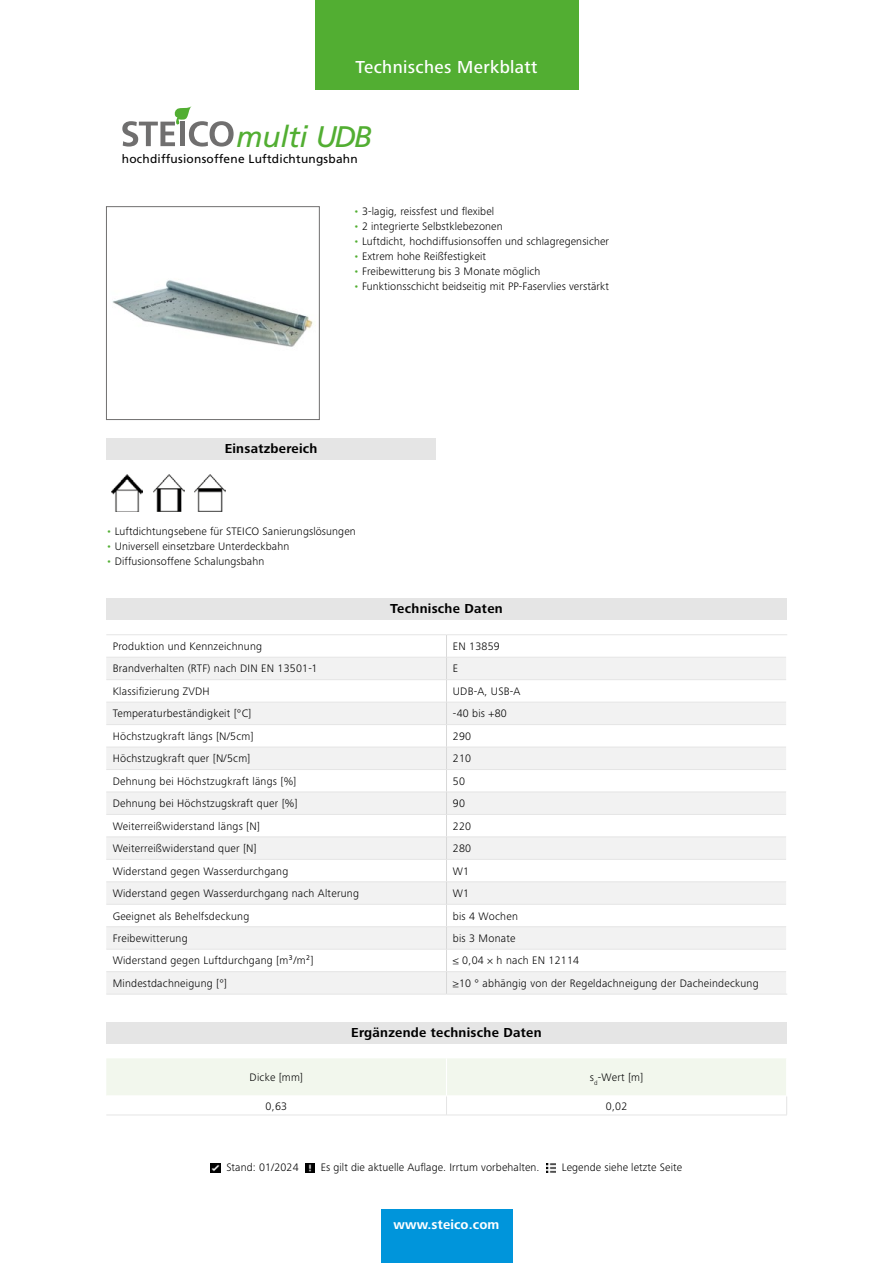
<style>
.page{position:relative;width:893px;height:1263px;background:#fff}
.page>*{position:absolute;margin:0;border:0;box-sizing:border-box;transform-origin:0 0}
.t1{font:italic 29.7px "Frutiger";letter-spacing:-.01em;color:#52ae32}
.t2{font:500 18px "Frutiger Next LTW1 G";letter-spacing:.02em;color:#fff}
.t3{font:700 13.5px "Frutiger Next LTW1 G";letter-spacing:.02em;color:#000}
.t4{font:700 13.5px "Frutiger Next LTW1 G";letter-spacing:.01em;color:#fff}
.t5{font:12px "Frutiger";letter-spacing:.02em;color:#000}
.t6{font:300 11.25px "Frutiger Next LTW1 G";letter-spacing:.02em;color:#000}
.s1{color:#52ae32}
</style>
<div class="page">
<svg style="left:122px;top:106px;width:112px;height:41px"></svg>
<img style="left:112px;top:280px;width:201px;height:67px">
<div style="left:106px;top:206px;width:213px;height:214px;border:1px solid #706f6f"></div>
<div style="left:106px;top:438px;width:330px;height:21px;background:#e5e5e5"></div>
<img style="left:112px;top:474px;width:31px;height:38px">
<img style="left:153px;top:474px;width:31px;height:38px">
<img style="left:194px;top:474px;width:31px;height:38px">
<div style="left:106px;top:598px;width:681px;height:22px;background:#e5e5e5"></div>
<svg style="left:106px;top:658px;width:680px;height:336px;fill:#f2f2f2"></svg>
<hr style="left:106px;top:657px;width:340px;height:1px;background:#e5e5e5">
<hr style="left:446px;top:657px;width:340px;height:1px;background:#e5e5e5">
<hr style="left:106px;top:679px;width:340px;height:1px;background:#e5e5e5">
<hr style="left:446px;top:679px;width:340px;height:1px;background:#e5e5e5">
<hr style="left:106px;top:702px;width:340px;height:1px;background:#e5e5e5">
<hr style="left:446px;top:702px;width:340px;height:1px;background:#e5e5e5">
<hr style="left:106px;top:724px;width:340px;height:1px;background:#e5e5e5">
<hr style="left:446px;top:724px;width:340px;height:1px;background:#e5e5e5">
<hr style="left:106px;top:747px;width:340px;height:1px;background:#e5e5e5">
<hr style="left:446px;top:747px;width:340px;height:1px;background:#e5e5e5">
<hr style="left:106px;top:769px;width:340px;height:1px;background:#e5e5e5">
<hr style="left:446px;top:769px;width:340px;height:1px;background:#e5e5e5">
<hr style="left:106px;top:792px;width:340px;height:1px;background:#e5e5e5">
<hr style="left:446px;top:792px;width:340px;height:1px;background:#e5e5e5">
<hr style="left:106px;top:814px;width:340px;height:1px;background:#e5e5e5">
<hr style="left:446px;top:814px;width:340px;height:1px;background:#e5e5e5">
<hr style="left:106px;top:837px;width:340px;height:1px;background:#e5e5e5">
<hr style="left:446px;top:837px;width:340px;height:1px;background:#e5e5e5">
<hr style="left:106px;top:859px;width:340px;height:1px;background:#e5e5e5">
<hr style="left:446px;top:859px;width:340px;height:1px;background:#e5e5e5">
<hr style="left:106px;top:881px;width:340px;height:1px;background:#e5e5e5">
<hr style="left:446px;top:881px;width:340px;height:1px;background:#e5e5e5">
<hr style="left:106px;top:904px;width:340px;height:1px;background:#e5e5e5">
<hr style="left:446px;top:904px;width:340px;height:1px;background:#e5e5e5">
<hr style="left:106px;top:926px;width:340px;height:1px;background:#e5e5e5">
<hr style="left:446px;top:926px;width:340px;height:1px;background:#e5e5e5">
<hr style="left:106px;top:949px;width:340px;height:1px;background:#e5e5e5">
<hr style="left:446px;top:949px;width:340px;height:1px;background:#e5e5e5">
<hr style="left:106px;top:971px;width:340px;height:1px;background:#e5e5e5">
<hr style="left:446px;top:971px;width:340px;height:1px;background:#e5e5e5">
<svg style="left:446px;top:635px;width:1px;height:359px"></svg>
<hr style="left:106px;top:634px;width:340px;height:1px;background:#e5e5e5">
<hr style="left:446px;top:634px;width:341px;height:1px;background:#e5e5e5">
<hr style="left:106px;top:994px;width:340px;height:1px;background:#e5e5e5">
<hr style="left:446px;top:994px;width:341px;height:1px;background:#e5e5e5">
<div style="left:106px;top:1022px;width:681px;height:21px;background:#e5e5e5"></div>
<svg style="left:106px;top:1058px;width:681px;height:57px"></svg>
<hr style="left:106px;top:1115px;width:340px;height:1px;background:#e5e5e5">
<hr style="left:446px;top:1115px;width:341px;height:1px;background:#e5e5e5">
<div style="left:315px;top:0;width:263px;height:89px;background:#52ae32"></div>
<div style="left:381px;top:1210px;width:131px;height:53px;background:#0095db"></div>
<svg style="left:211px;top:1163px;width:9px;height:9px"></svg>
<svg style="left:305px;top:1163px;width:9px;height:9px"></svg>
<svg style="left:546px;top:1163px;width:9px;height:9px"></svg>
<h2 class="t2" style="left:355px;top:56px;width:184px">Technisches Merkblatt</h2>
<h1 class="t1" style="left:236px;top:119px;width:137px">multi UDB</h1>
<p class="t5" style="left:122px;top:151px;width:237px">hochdiffusionsoffene Luftdichtungsbahn</p>
<p class="t6" style="left:353px;top:204px;width:142px"><span class="s1">•</span> 3-lagig, reissfest und flexibel</p>
<p class="t6" style="left:353px;top:219px;width:151px"><span class="s1">•</span> 2 integrierte Selbstklebezonen</p>
<p class="t6" style="left:353px;top:234px;width:257px"><span class="s1">•</span> Luftdicht, hochdiffusionsoffen und schlagregensicher</p>
<p class="t6" style="left:353px;top:249px;width:134px"><span class="s1">•</span> Extrem hohe Reißfestigkeit</p>
<p class="t6" style="left:353px;top:264px;width:188px"><span class="s1">•</span> Freibewitterung bis 3 Monate möglich</p>
<p class="t6" style="left:353px;top:279px;width:257px"><span class="s1">•</span> Funktionsschicht beidseitig mit PP-Faservlies verstärkt</p>
<p class="t3" style="left:225px;top:441px;width:94px">Einsatzbereich</p>
<p class="t6" style="left:106px;top:525px;width:251px"><span class="s1">•</span> Luftdichtungsebene für STEICO Sanierungslösungen</p>
<p class="t6" style="left:106px;top:540px;width:185px"><span class="s1">•</span> Universell einsetzbare Unterdeckbahn</p>
<p class="t6" style="left:106px;top:555px;width:160px"><span class="s1">•</span> Diffusionsoffene Schalungsbahn</p>
<p class="t3" style="left:390px;top:601px;width:114px">Technische Daten</p>
<p class="t6" style="left:113px;top:640px;width:151px">Produktion und Kennzeichnung</p>
<p class="t6" style="left:453px;top:640px;width:49px">EN 13859</p>
<p class="t6" style="left:113px;top:662px;width:206px">Brandverhalten (RTF) nach DIN EN 13501-1</p>
<p class="t6" style="left:453px;top:662px;width:7px">E</p>
<p class="t6" style="left:113px;top:685px;width:99px">Klassifizierung ZVDH</p>
<p class="t6" style="left:453px;top:685px;width:69px">UDB-A, USB-A</p>
<p class="t6" style="left:113px;top:707px;width:140px">Temperaturbeständigkeit [°C]</p>
<p class="t6" style="left:453px;top:707px;width:56px">-40 bis +80</p>
<p class="t6" style="left:113px;top:730px;width:142px">Höchstzugkraft längs [N/5cm]</p>
<p class="t6" style="left:453px;top:730px;width:20px">290</p>
<p class="t6" style="left:113px;top:752px;width:139px">Höchstzugkraft quer [N/5cm]</p>
<p class="t6" style="left:453px;top:752px;width:20px">210</p>
<p class="t6" style="left:113px;top:774px;width:185px">Dehnung bei Höchstzugkraft längs [%]</p>
<p class="t6" style="left:453px;top:774px;width:14px">50</p>
<p class="t6" style="left:113px;top:797px;width:186px">Dehnung bei Höchstzugskraft quer [%]</p>
<p class="t6" style="left:453px;top:797px;width:14px">90</p>
<p class="t6" style="left:113px;top:819px;width:149px">Weiterreißwiderstand längs [N]</p>
<p class="t6" style="left:453px;top:819px;width:20px">220</p>
<p class="t6" style="left:113px;top:842px;width:146px">Weiterreißwiderstand quer [N]</p>
<p class="t6" style="left:453px;top:842px;width:20px">280</p>
<p class="t6" style="left:113px;top:864px;width:177px">Widerstand gegen Wasserdurchgang</p>
<p class="t6" style="left:453px;top:864px;width:18px">W1</p>
<p class="t6" style="left:113px;top:887px;width:248px">Widerstand gegen Wasserdurchgang nach Alterung</p>
<p class="t6" style="left:453px;top:887px;width:18px">W1</p>
<p class="t6" style="left:113px;top:909px;width:138px">Geeignet als Behelfsdeckung</p>
<p class="t6" style="left:453px;top:909px;width:67px">bis 4 Wochen</p>
<p class="t6" style="left:113px;top:932px;width:76px">Freibewitterung</p>
<p class="t6" style="left:453px;top:932px;width:64px">bis 3 Monate</p>
<p class="t6" style="left:113px;top:954px;width:202px">Widerstand gegen Luftdurchgang [m³/m²]</p>
<p class="t6" style="left:453px;top:954px;width:128px">≤ 0,04 × h nach EN 12114</p>
<p class="t6" style="left:113px;top:977px;width:116px">Mindestdachneigung [°]</p>
<p class="t6" style="left:453px;top:977px;width:307px">≥10 ° abhängig von der Regeldachneigung der Dacheindeckung</p>
<p class="t3" style="left:351px;top:1025px;width:192px">Ergänzende technische Daten</p>
<p class="t6" style="left:250px;top:1071px;width:55px">Dicke [mm]</p>
<p class="t6" style="left:590px;top:1071px;width:55px">s<sub>d</sub>-Wert [m]</p>
<p class="t6" style="left:266px;top:1099px;width:23px">0,63</p>
<p class="t6" style="left:606px;top:1099px;width:23px">0,02</p>
<p class="t6" style="left:226px;top:1161px;width:74px">Stand: 01/2024</p>
<p class="t6" style="left:321px;top:1161px;width:220px">Es gilt die aktuelle Auflage. Irrtum vorbehalten.</p>
<p class="t6" style="left:562px;top:1161px;width:122px">Legende siehe letzte Seite</p>
<p class="t4" style="left:394px;top:1217px;width:107px">www.steico.com</p>
</div>
